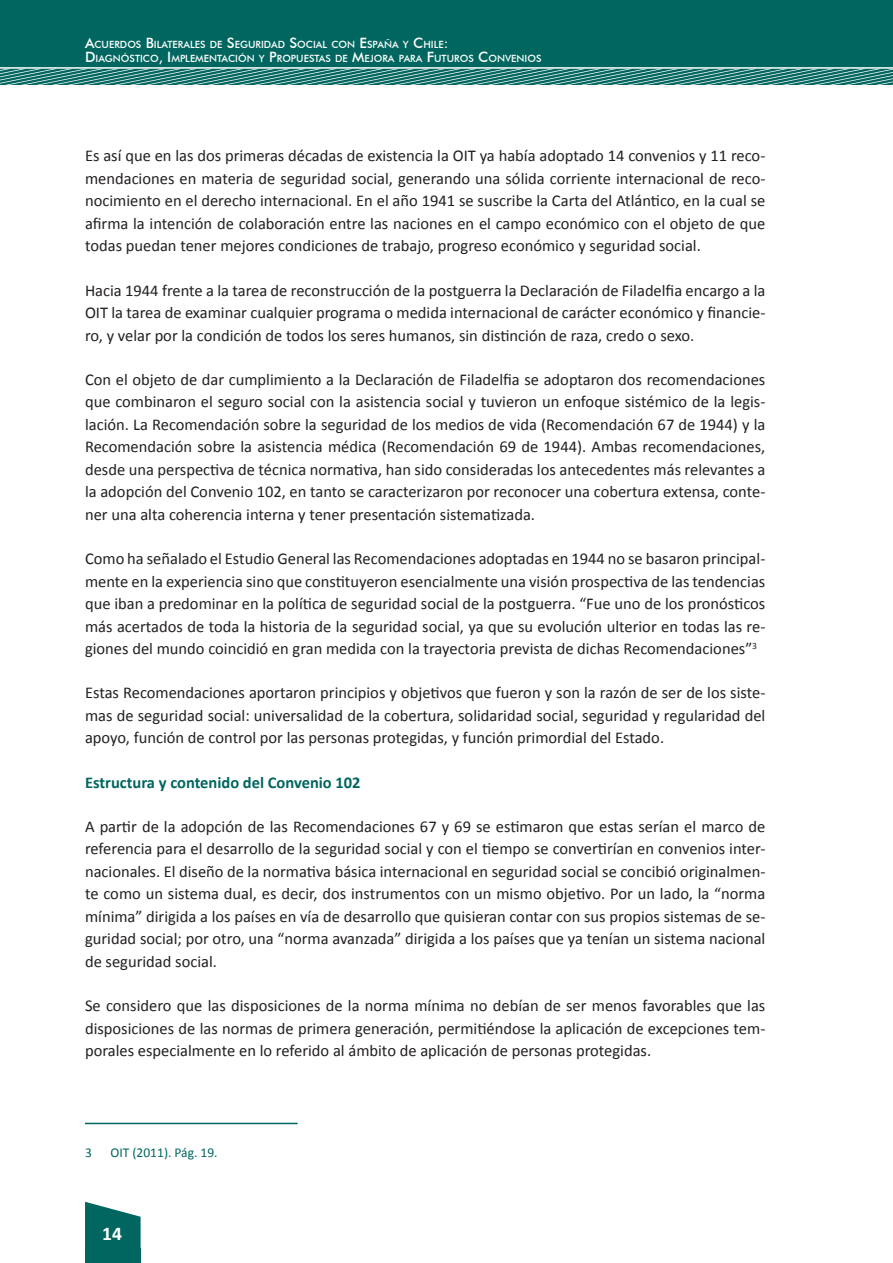
<style>
.page{position:relative;width:893px;height:1263px;background:#fff}
.page>*{position:absolute;margin:0;border:0;box-sizing:border-box;transform-origin:0 0}
.t1{font:700 19.5px "Calibri";color:#fff}
.caja{font:16.5px/22.5px "Calibri";color:#231f20;text-align:justify}
.caja-2{font:700 16.5px "Calibri";color:#00665f}
.nota_de_pie{font:13.5px "Calibri";color:#00665f}
.t2{font:500 10.05px/13.5px "Futura BT";color:#fff}
.s1{font-size:14.25px}
</style>
<div class="page">
<div style="left:0;top:0;width:893px;height:85px;background:#00665f"></div>
<svg style="left:85px;top:1202px;width:56px;height:61px"></svg>
<hr style="left:0;top:67px;width:893px;height:2px;background:#fff">
<svg style="left:0;top:69px;width:893px;height:16px"></svg>
<hr style="left:85px;top:1123px;width:213px;height:1px;background:#00665f">
<p class="t2" style="left:85px;top:38px;width:458px"><span class="s1">A</span>CUERDOS <span class="s1">B</span>ILATERALES DE <span class="s1">S</span>EGURIDAD <span class="s1">S</span>OCIAL CON <span class="s1">E</span>SPAÑA Y <span class="s1">C</span>HILE<span class="s1">:<br>D</span> IAGNÓSTICO<span class="s1">, I</span> MPLEMENTACIÓN Y <span class="s1">P</span>ROPUESTAS DE <span class="s1">M</span>EJORA PARA <span class="s1">F</span>UTUROS <span class="s1">C</span>ONVENIOS</p>
<p class="caja" style="left:85px;top:144px;width:682px">Es así que en las dos primeras décadas de existencia la OIT ya había adoptado 14 convenios y 11 reco&shy;mendaciones en materia de seguridad social, generando una sólida corriente internacional de reco&shy;nocimiento en el derecho internacional. En el año 1941 se suscribe la Carta del Atlántico, en la cual se afirma la intención de colaboración entre las naciones en el campo económico con el objeto de que todas puedan tener mejores condiciones de trabajo, progreso económico y seguridad social.</p>
<p class="caja" style="left:85px;top:278px;width:682px">Hacia 1944 frente a la tarea de reconstrucción de la postguerra la Declaración de Filadelfia encargo a la OIT la tarea de examinar cualquier programa o medida internacional de carácter económico y financie&shy;ro, y velar por la condición de todos los seres humanos, sin distinción de raza, credo o sexo.</p>
<p class="caja" style="left:85px;top:368px;width:682px">Con el objeto de dar cumplimiento a la Declaración de Filadelfia se adoptaron dos recomendaciones que combinaron el seguro social con la asistencia social y tuvieron un enfoque sistémico de la legis&shy;lación. La Recomendación sobre la seguridad de los medios de vida (Recomendación 67 de 1944) y la Recomendación sobre la asistencia médica (Recomendación 69 de 1944). Ambas recomendaciones, desde una perspectiva de técnica normativa, han sido consideradas los antecedentes más relevantes a la adopción del Convenio 102, en tanto se caracterizaron por reconocer una cobertura extensa, conte&shy;ner una alta coherencia interna y tener presentación sistematizada.</p>
<p class="caja" style="left:85px;top:547px;width:682px">Como ha señalado el Estudio General las Recomendaciones adoptadas en 1944 no se basaron principal&shy;mente en la experiencia sino que constituyeron esencialmente una visión prospectiva de las tendencias que iban a predominar en la política de seguridad social de la postguerra. “Fue uno de los pronósticos más acertados de toda la historia de la seguridad social, ya que su evolución ulterior en todas las re&shy;giones del mundo coincidió en gran medida con la trayectoria prevista de dichas Recomendaciones”<sup>3</sup></p>
<p class="caja" style="left:85px;top:681px;width:682px">Estas Recomendaciones aportaron principios y objetivos que fueron y son la razón de ser de los siste&shy;mas de seguridad social: universalidad de la cobertura, solidaridad social, seguridad y regularidad del apoyo, función de control por las personas protegidas, y función primordial del Estado.</p>
<p class="caja-2" style="left:85px;top:770px;width:277px">Estructura y contenido del Convenio 102</p>
<p class="caja" style="left:85px;top:815px;width:682px">A partir de la adopción de las Recomendaciones 67 y 69 se estimaron que estas serían el marco de referencia para el desarrollo de la seguridad social y con el tiempo se convertirían en convenios inter&shy;nacionales. El diseño de la normativa básica internacional en seguridad social se concibió originalmen&shy;te como un sistema dual, es decir, dos instrumentos con un mismo objetivo. Por un lado, la “norma mínima” dirigida a los países en vía de desarrollo que quisieran contar con sus propios sistemas de se&shy;guridad social; por otro, una “norma avanzada” dirigida a los países que ya tenían un sistema nacional de seguridad social.</p>
<p class="caja" style="left:85px;top:994px;width:682px">Se considero que las disposiciones de la norma mínima no debían de ser menos favorables que las disposiciones de las normas de primera generación, permitiéndose la aplicación de excepciones tem&shy;porales especialmente en lo referido al ámbito de aplicación de personas protegidas.</p>
<p class="nota_de_pie" style="left:85px;top:1143px;width:8px">3</p>
<p class="nota_de_pie" style="left:111px;top:1143px;width:109px">OIT (2011). Pág. 19.</p>
<p class="t1" style="left:102px;top:1219px;width:21px">14</p>
</div>
